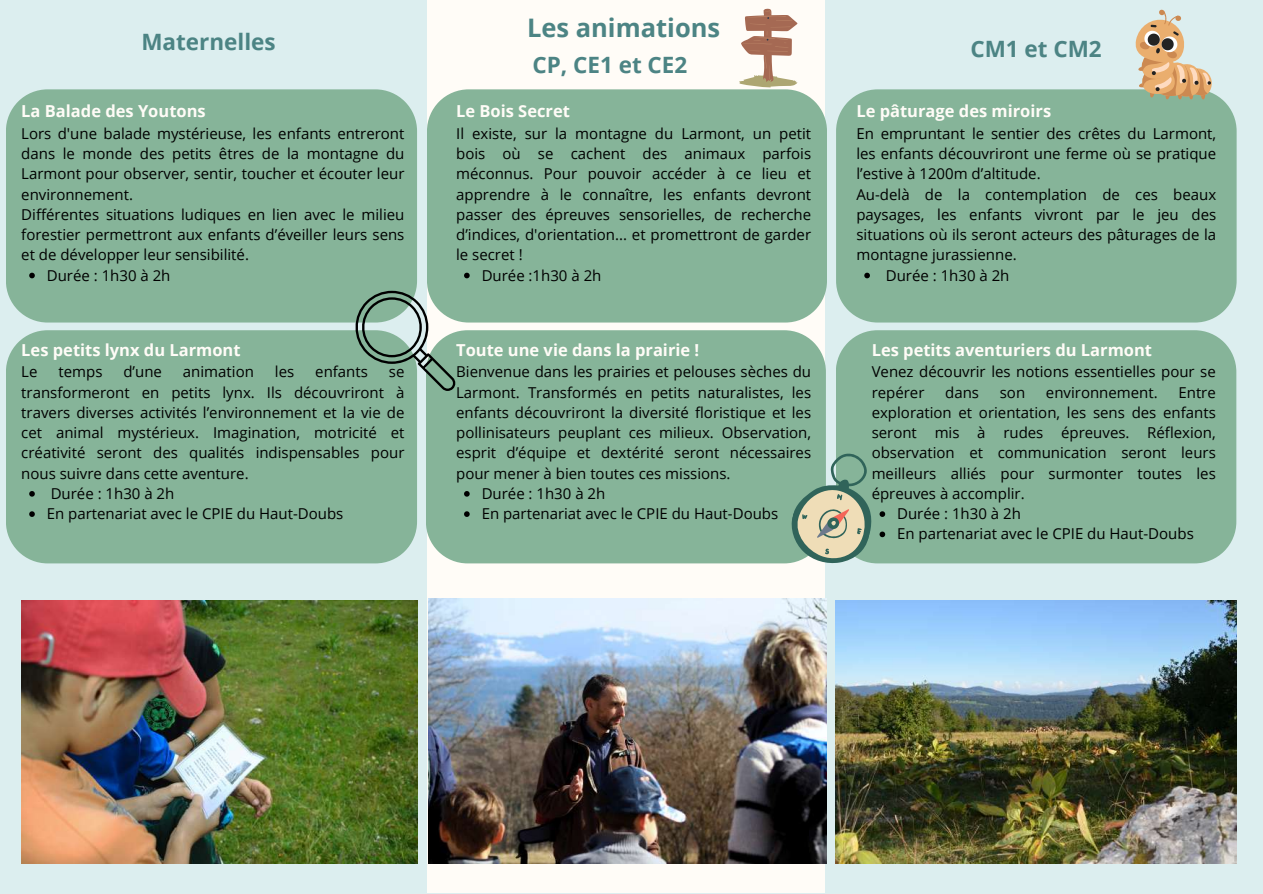
<style>
.page{position:relative;width:1263px;height:894px;background:#fff}
.page>*{position:absolute;margin:0;border:0;box-sizing:border-box;transform-origin:0 0}
.t1{font:700 25.5px "Open Sans";color:#4c8484}
.t2{font:700 22.5px "Open Sans";color:#4c8484}
.t3{font:700 16.5px "Open Sans";color:#fffcf7}
.t4{font:15px/20.2px "Open Sans";color:#000}
</style>
<div class="page">
<div style="left:0;top:0;width:1263px;height:893px;background:#dceeef"></div>
<img style="left:836px;top:600px;width:400px;height:263px">
<div style="left:427px;top:0;width:397px;height:893px;background:#fffcf7"></div>
<img style="left:428px;top:598px;width:398px;height:265px">
<img style="left:21px;top:600px;width:396px;height:263px">
<div style="left:6px;top:89px;width:411px;height:233px;background:#86b499"></div>
<div style="left:6px;top:330px;width:411px;height:233px;background:#86b499"></div>
<div style="left:427px;top:89px;width:399px;height:233px;background:#86b499"></div>
<div style="left:426px;top:330px;width:399px;height:233px;background:#86b499"></div>
<div style="left:836px;top:89px;width:400px;height:233px;background:#86b499"></div>
<div style="left:836px;top:330px;width:400px;height:233px;background:#86b499"></div>
<svg style="left:464px;top:491px;width:6px;height:5px"></svg>
<svg style="left:464px;top:511px;width:6px;height:5px"></svg>
<svg style="left:352px;top:291px;width:104px;height:100px"></svg>
<svg style="left:739px;top:9px;width:58px;height:78px"></svg>
<svg style="left:1133px;top:9px;width:81px;height:91px"></svg>
<svg style="left:29px;top:272px;width:6px;height:6px"></svg>
<svg style="left:29px;top:491px;width:6px;height:5px"></svg>
<svg style="left:29px;top:511px;width:6px;height:5px"></svg>
<svg style="left:464px;top:272px;width:6px;height:6px"></svg>
<svg style="left:864px;top:272px;width:6px;height:6px"></svg>
<svg style="left:783px;top:442px;width:106px;height:131px;background:#9db8a0"></svg>
<h2 class="t2" style="left:141px;top:26px;width:136px">Maternelles</h2>
<p class="t3" style="left:21px;top:100px;width:186px">La Balade des Youtons</p>
<p class="t4" style="left:21px;top:123px;width:385px">Lors d'une balade mystérieuse, les enfants entreront</p>
<p class="t4" style="left:21px;top:143px;width:385px">dans le monde des petits êtres de la montagne du</p>
<p class="t4" style="left:21px;top:163px;width:385px">Larmont pour observer, sentir, toucher et écouter leur</p>
<p class="t4" style="left:21px;top:183px;width:113px">environnement.</p>
<p class="t4" style="left:21px;top:204px;width:385px">Différentes situations ludiques en lien avec le milieu</p>
<p class="t4" style="left:21px;top:224px;width:385px">forestier permettront aux enfants d’éveiller leurs sens</p>
<p class="t4" style="left:21px;top:244px;width:229px">et de développer leur sensibilité.</p>
<p class="t4" style="left:47px;top:264px;width:125px">Durée : 1h30 à 2h</p>
<p class="t3" style="left:21px;top:338px;width:221px">Les petits lynx du Larmont</p>
<p class="t4" style="left:21px;top:361px;width:18px">Le</p>
<p class="t4" style="left:58px;top:361px;width:45px">temps</p>
<p class="t4" style="left:123px;top:361px;width:40px">d’une</p>
<p class="t4" style="left:183px;top:361px;width:72px">animation</p>
<p class="t4" style="left:275px;top:361px;width:21px">les</p>
<p class="t4" style="left:315px;top:361px;width:54px">enfants</p>
<p class="t4" style="left:389px;top:361px;width:17px">se</p>
<p class="t4" style="left:21px;top:381px;width:385px">transformeront en petits lynx. Ils découvriront à</p>
<p class="t4" style="left:21px;top:402px;width:385px">travers diverses activités l’environnement et la vie de</p>
<p class="t4" style="left:21px;top:422px;width:385px">cet animal mystérieux. Imagination, motricité et</p>
<p class="t4" style="left:21px;top:442px;width:385px">créativité seront des qualités indispensables pour</p>
<p class="t4" style="left:21px;top:462px;width:229px">nous suivre dans cette aventure.</p>
<p class="t4" style="left:51px;top:483px;width:125px">Durée : 1h30 à 2h</p>
<p class="t4" style="left:47px;top:503px;width:298px">En partenariat avec le CPIE du Haut-Doubs</p>
<h1 class="t1" style="left:527px;top:9px;width:195px">Les animations</h1>
<h2 class="t2" style="left:532px;top:49px;width:157px">CP, CE1 et CE2</h2>
<p class="t3" style="left:456px;top:100px;width:115px">Le Bois Secret</p>
<p class="t4" style="left:456px;top:123px;width:356px">Il existe, sur la montagne du Larmont, un petit</p>
<p class="t4" style="left:456px;top:143px;width:356px">bois où se cachent des animaux parfois</p>
<p class="t4" style="left:456px;top:163px;width:356px">méconnus. Pour pouvoir accéder à ce lieu et</p>
<p class="t4" style="left:456px;top:183px;width:356px">apprendre à le connaître, les enfants devront</p>
<p class="t4" style="left:456px;top:204px;width:356px">passer des épreuves sensorielles, de recherche</p>
<p class="t4" style="left:456px;top:224px;width:356px">d’indices, d'orientation... et promettront de garder</p>
<p class="t4" style="left:456px;top:244px;width:68px">le secret !</p>
<p class="t4" style="left:482px;top:264px;width:121px">Durée :1h30 à 2h</p>
<p class="t3" style="left:456px;top:338px;width:245px">Toute une vie dans la prairie !</p>
<p class="t4" style="left:456px;top:361px;width:356px">Bienvenue dans les prairies et pelouses sèches du</p>
<p class="t4" style="left:456px;top:381px;width:356px">Larmont. Transformés en petits naturalistes, les</p>
<p class="t4" style="left:456px;top:402px;width:356px">enfants découvriront la diversité floristique et les</p>
<p class="t4" style="left:456px;top:422px;width:356px">pollinisateurs peuplant ces milieux. Observation,</p>
<p class="t4" style="left:456px;top:442px;width:356px">esprit d’équipe et dextérité seront nécessaires</p>
<p class="t4" style="left:456px;top:462px;width:276px">pour mener à bien toutes ces missions.</p>
<p class="t4" style="left:482px;top:483px;width:125px">Durée : 1h30 à 2h</p>
<p class="t4" style="left:482px;top:503px;width:298px">En partenariat avec le CPIE du Haut-Doubs</p>
<h2 class="t2" style="left:970px;top:33px;width:133px">CM1 et CM2</h2>
<p class="t3" style="left:856px;top:100px;width:196px">Le pâturage des miroirs</p>
<p class="t4" style="left:856px;top:123px;width:361px">En empruntant le sentier des crêtes du Larmont,</p>
<p class="t4" style="left:856px;top:143px;width:361px">les enfants découvriront une ferme où se pratique</p>
<p class="t4" style="left:856px;top:163px;width:186px">l’estive à 1200m d’altitude.</p>
<p class="t4" style="left:856px;top:183px;width:361px">Au-delà de la contemplation de ces beaux</p>
<p class="t4" style="left:856px;top:204px;width:361px">paysages, les enfants vivront par le jeu des</p>
<p class="t4" style="left:856px;top:224px;width:361px">situations où ils seront acteurs des pâturages de la</p>
<p class="t4" style="left:856px;top:244px;width:162px">montagne jurassienne.</p>
<p class="t4" style="left:886px;top:264px;width:125px">Durée : 1h30 à 2h</p>
<p class="t3" style="left:872px;top:338px;width:282px">Les petits aventuriers du Larmont</p>
<p class="t4" style="left:872px;top:361px;width:346px">Venez découvrir les notions essentielles pour se repérer</p>
<p class="t4" style="left:945px;top:381px;width:35px">dans</p>
<p class="t4" style="left:1000px;top:381px;width:27px">son</p>
<p class="t4" style="left:1046px;top:381px;width:113px">environnement.</p>
<p class="t4" style="left:1178px;top:381px;width:39px">Entre</p>
<p class="t4" style="left:872px;top:402px;width:346px">exploration et orientation, les sens des enfants</p>
<p class="t4" style="left:872px;top:422px;width:346px">seront mis à rudes épreuves. Réflexion,</p>
<p class="t4" style="left:872px;top:442px;width:346px">observation et communication seront leurs</p>
<p class="t4" style="left:872px;top:462px;width:346px">meilleurs alliés pour surmonter toutes les</p>
<p class="t4" style="left:872px;top:483px;width:155px">épreuves à accomplir.</p>
<p class="t4" style="left:897px;top:503px;width:125px">Durée : 1h30 à 2h</p>
<p class="t4" style="left:897px;top:523px;width:298px">En partenariat avec le CPIE du Haut-Doubs</p>
</div>
